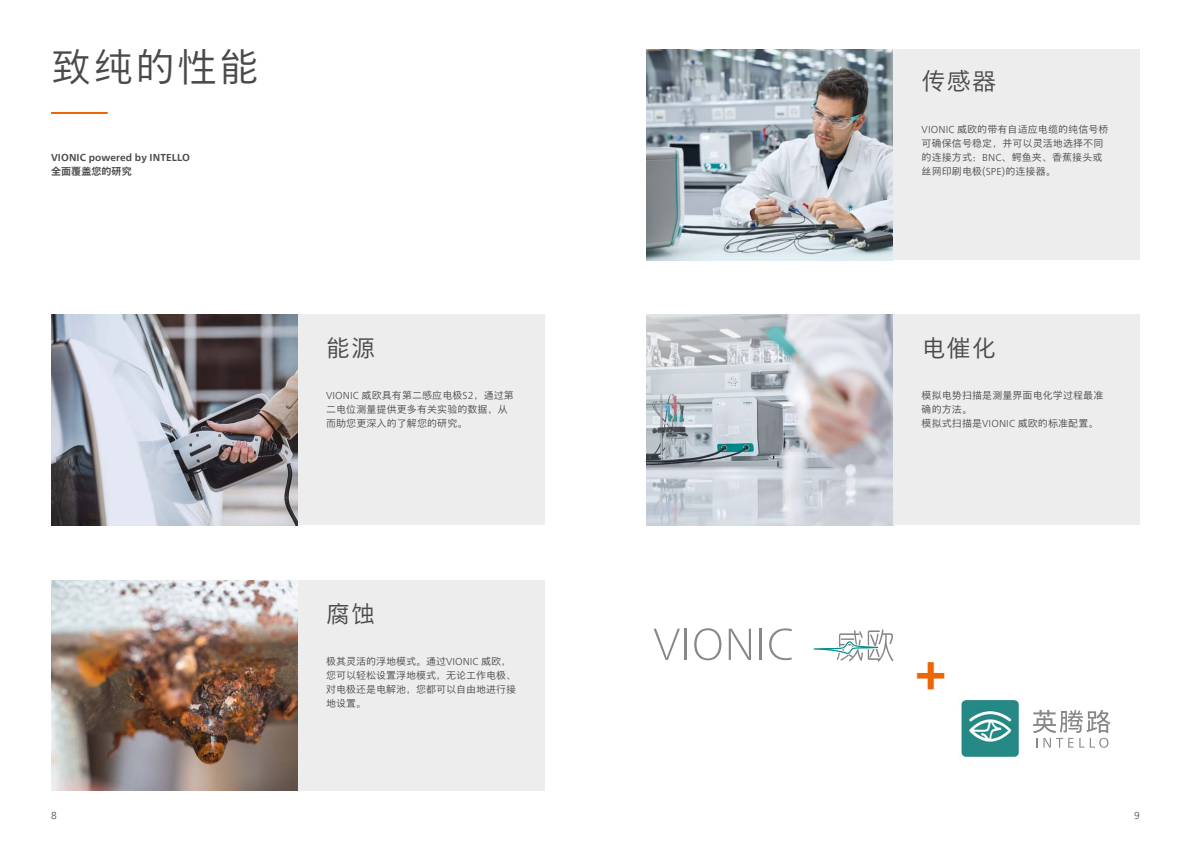
<style>
.page{position:relative;width:1191px;height:842px;background:#fff}
.page>*{position:absolute;margin:0;border:0;box-sizing:border-box;transform-origin:0 0}
.t1{font:700 48px "M Xiang He Hei SC Pro";color:#ec6606}
.t2{font:300 40px "M Xiang He Hei SC Pro";letter-spacing:.05em;color:#4a4a49}
.t3{font:300 24px "M Xiang He Hei SC Pro";letter-spacing:.05em;color:#4a4a49}
.t4{font:300 10px/14px "M Xiang He Hei SC Pro";letter-spacing:.01em;color:#4a4a49}
.t5{font:700 10px "Neue Frutiger World";letter-spacing:.01em;color:#4a4a49}
.t6{font:700 10px "M Xiang He Hei SC Pro";letter-spacing:.01em;color:#4a4a49}
.t7{font:300 10px "Neue Frutiger World";color:#4a4a49}
.s1{font-family:"Neue Frutiger World"}
</style>
<div class="page">
<img style="left:51px;top:580px;width:247px;height:211px">
<img style="left:646px;top:50px;width:247px;height:210px">
<img style="left:51px;top:315px;width:247px;height:210px">
<img style="left:646px;top:315px;width:247px;height:210px">
<hr style="left:51px;top:112px;width:57px;height:2px;background:#ec6606">
<div style="left:298px;top:315px;width:246px;height:210px;background:#ededed"></div>
<div style="left:298px;top:580px;width:246px;height:211px;background:#ededed"></div>
<div style="left:893px;top:50px;width:247px;height:210px;background:#ededed"></div>
<div style="left:893px;top:315px;width:247px;height:210px;background:#ededed"></div>
<svg style="left:653px;top:629px;width:27px;height:31px"></svg>
<hr style="left:685px;top:629px;width:2px;height:31px;background:#878787">
<svg style="left:694px;top:628px;width:27px;height:32px"></svg>
<svg style="left:728px;top:629px;width:23px;height:31px"></svg>
<hr style="left:760px;top:629px;width:2px;height:31px;background:#878787">
<svg style="left:769px;top:628px;width:23px;height:32px"></svg>
<svg style="left:813px;top:629px;width:80px;height:32px"></svg>
<svg style="left:1033px;top:710px;width:77px;height:38px"></svg>
<img style="left:960px;top:699px;width:60px;height:58px">
<h2 class="t2" style="left:51px;top:42px;width:210px">致纯的性能</h2>
<p class="t5" style="left:51px;top:149px;width:140px">VIONIC powered by INTELLO</p>
<p class="t6" style="left:51px;top:165px;width:82px">全面覆盖您的研究</p>
<h3 class="t3" style="left:326px;top:333px;width:51px">能源</h3>
<p class="t4" style="left:326px;top:388px;width:189px"><span class="s1">VIONIC</span> 威欧具有第二感应电极<span class="s1">S2</span>，通过第二电位测量提供更多有关实验的数据，从而助您更深入的了解您的研究。</p>
<h3 class="t3" style="left:326px;top:599px;width:51px">腐蚀</h3>
<p class="t4" style="left:326px;top:654px;width:191px">极其灵活的浮地模式。通过<span class="s1">VIONIC</span> 威欧，您可以轻松设置浮地模式，无论工作电极、对电极还是电解池，您都可以自由地进行接地设置。</p>
<h3 class="t3" style="left:921px;top:67px;width:76px">传感器</h3>
<p class="t4" style="left:921px;top:122px;width:188px"><span class="s1">VIONIC</span> 威欧的带有自适应电缆的纯信号桥可确保信号稳定，并可以灵活地选择不同的连接方式：<span class="s1">BNC</span>、鳄鱼夹、香蕉接头或丝网印刷电极(<span class="s1">SPE</span>)的连接器。</p>
<h3 class="t3" style="left:921px;top:333px;width:76px">电催化</h3>
<p class="t4" style="left:921px;top:388px;width:183px">模拟电势扫描是测量界面电化学过程最准确的方法。<br>模拟式扫描是<span class="s1">VIONIC</span> 威欧的标准配置。</p>
<h1 class="t1" style="left:906px;top:646px;width:49px">＋</h1>
<p class="t7" style="left:51px;top:808px;width:7px">8</p>
<p class="t7" style="left:1134px;top:808px;width:7px">9</p>
</div>
